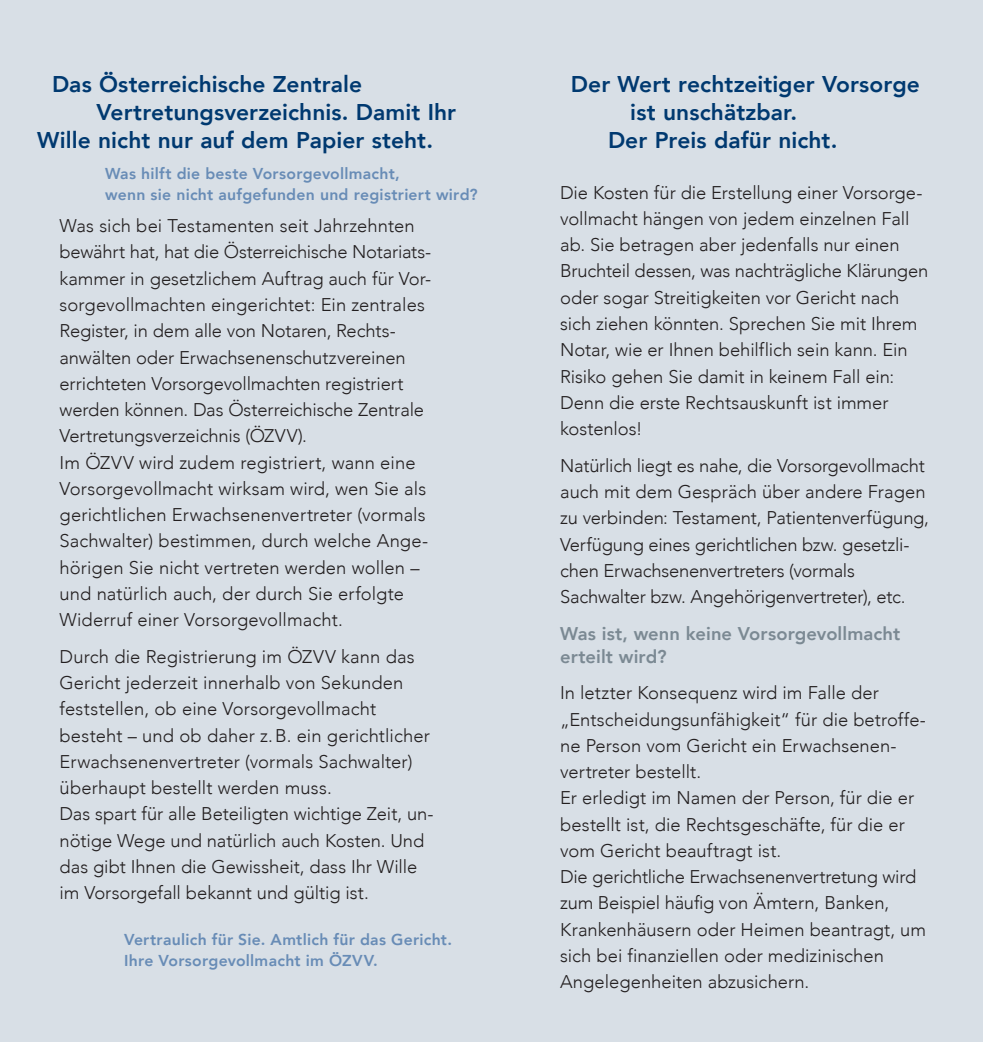
<style>
.page{position:relative;width:983px;height:1042px;background:#fff}
.page>*{position:absolute;margin:0;border:0;box-sizing:border-box;transform-origin:0 0}
._00_Headline{font:800 22.75px/28px "Avenir LT Com";letter-spacing:.005em;color:#003970}
._01_copy_Avenir_ligh{font:300 18.38px/26.2px "Avenir LT Com";color:#231f20}
._02_Kastentext_Aveni{font:800 18.38px "Avenir LT Com";letter-spacing:.005em;color:#7b8993}
._02_Kastentext_Aveni-2{font:800 15.75px "Avenir LT Com";letter-spacing:.015em;color:#688cb6}
</style>
<div class="page">
<div style="left:0;top:0;width:982px;height:1042px;background:#d8dfe6"></div>
<p class="_00_Headline" style="left:52px;top:70px;width:311px">Das Österreichische Zentrale</p>
<p class="_00_Headline" style="left:37px;top:98px;width:420px;text-indent:59px">Vertretungsverzeichnis. Damit Ihr<br>Wille nicht nur auf dem Papier steht.</p>
<p class="_02_Kastentext_Aveni-2" style="left:105px;top:165px;width:296px">Was hilft die beste Vorsorgevollmacht,</p>
<p class="_02_Kastentext_Aveni-2" style="left:105px;top:186px;width:374px">wenn sie nicht aufgefunden und registriert wird?</p>
<p class="_01_copy_Avenir_ligh" style="left:60px;top:213px;width:373px">Was sich bei Testamenten seit Jahrzehnten bewährt hat, hat die Österreichische Notariats&shy;kammer in gesetzlichem Auftrag auch für Vor&shy;sorgevollmachten eingerichtet: Ein zentrales Register, in dem alle von Notaren, Rechts&shy;anwälten oder Erwachsenenschutzvereinen errichteten Vorsorgevollmachten registriert werden können. Das Österreichische Zentrale Vertretungsverzeichnis (ÖZVV).</p>
<p class="_01_copy_Avenir_ligh" style="left:60px;top:449px;width:368px">Im ÖZVV wird zudem registriert, wann eine Vorsorgevollmacht wirksam wird, wen Sie als gerichtlichen Erwachsenenvertreter (vormals Sachwalter) bestimmen, durch welche Ange&shy;hörigen Sie nicht vertreten werden wollen – und natürlich auch, der durch Sie erfolgte Widerruf einer Vorsorgevollmacht.</p>
<p class="_01_copy_Avenir_ligh" style="left:60px;top:643px;width:372px">Durch die Registrierung im ÖZVV kann das Gericht jederzeit innerhalb von Sekunden feststellen, ob eine Vorsorgevollmacht besteht – und ob daher z.B. ein gerichtlicher Erwachsenenvertreter (vormals Sachwalter) überhaupt bestellt werden muss.</p>
<p class="_01_copy_Avenir_ligh" style="left:60px;top:801px;width:372px">Das spart für alle Beteiligten wichtige Zeit, un-- nötige Wege und natürlich auch Kosten. Und das gibt Ihnen die Gewissheit, dass Ihr Wille im Vorsorgefall bekannt und gültig ist.</p>
<p class="_02_Kastentext_Aveni-2" style="left:124px;top:930px;width:329px">Vertraulich für Sie. Amtlich für das Gericht.</p>
<p class="_02_Kastentext_Aveni-2" style="left:124px;top:951px;width:255px">Ihre Vorsorgevollmacht im ÖZVV.</p>
<p class="_00_Headline" style="left:570px;top:70px;width:350px">Der Wert rechtzeitiger Vorsorge</p>
<p class="_00_Headline" style="left:630px;top:98px;width:168px">ist unschätzbar.</p>
<p class="_00_Headline" style="left:608px;top:126px;width:231px">Der Preis dafür nicht.</p>
<p class="_01_copy_Avenir_ligh" style="left:560px;top:179px;width:369px">Die Kosten für die Erstellung einer Vorsorge&shy;vollmacht hängen von jedem einzelnen Fall ab. Sie betragen aber jedenfalls nur einen Bruchteil dessen, was nachträgliche Klärungen oder sogar Streitigkeiten vor Gericht nach sich ziehen könnten. Sprechen Sie mit Ihrem Notar, wie er Ihnen behilflich sein kann. Ein Risiko gehen Sie damit in keinem Fall ein:<br>Denn die erste Rechtsauskunft ist immer kostenlos!</p>
<p class="_01_copy_Avenir_ligh" style="left:560px;top:452px;width:370px">Natürlich liegt es nahe, die Vorsorgevollmacht auch mit dem Gespräch über andere Fragen zu verbinden: Testament, Patientenverfügung, Verfügung eines gerichtlichen bzw. gesetzli&shy;chen Erwachsenenvertreters (vormals Sachwalter bzw. Angehörigenvertreter), etc.</p>
<p class="_02_Kastentext_Aveni" style="left:560px;top:622px;width:341px">Was ist, wenn keine Vorsorgevollmacht</p>
<p class="_02_Kastentext_Aveni" style="left:560px;top:645px;width:108px">erteilt wird?</p>
<p class="_01_copy_Avenir_ligh" style="left:560px;top:680px;width:367px">In letzter Konsequenz wird im Falle der „Entscheidungsunfähigkeit“ für die betroffe&shy;ne Person vom Gericht ein Erwachsenen&shy;vertreter bestellt.</p>
<p class="_01_copy_Avenir_ligh" style="left:560px;top:785px;width:355px">Er erledigt im Namen der Person, für die er bestellt ist, die Rechtsgeschäfte, für die er vom Gericht beauftragt ist.</p>
<p class="_01_copy_Avenir_ligh" style="left:560px;top:863px;width:367px">Die gerichtliche Erwachsenenvertretung wird zum Beispiel häufig von Ämtern, Banken, Krankenhäusern oder Heimen beantragt, um sich bei finanziellen oder medizinischen Angelegenheiten abzusichern.</p>
</div>
